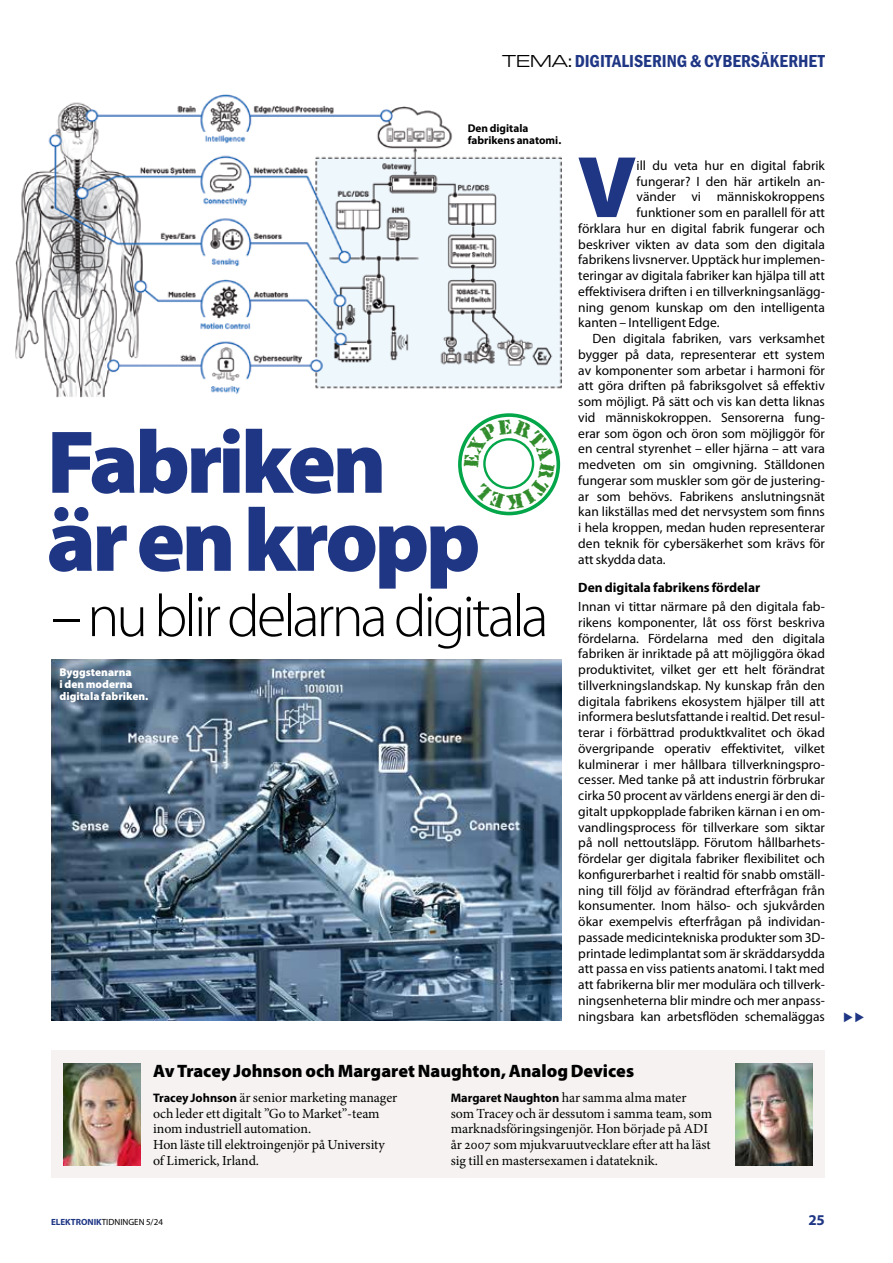
<style>
.page{position:relative;width:893px;height:1263px;background:#fff}
.page>*{position:absolute;margin:0;border:0;box-sizing:border-box;transform-origin:0 0}
.t1{font:900 90px/78px "Myriad Pro";letter-spacing:-.04em;color:#1f3685}
.t2{font:900 88.2px "Myriad Pro";color:#1f3685}
.t3{font:300 60px "Myriad Pro";letter-spacing:-.055em;color:#000}
.t4{font:900 18px "Myriad Pro";color:#000}
.t5{font:18px "Franklin Gothic URW Con Dem";color:#1f3685}
.t6{font:700 15px "Myriad Pro";color:#1f3685}
.t7{font:13.8px/15.8px "Minion Pro";letter-spacing:-.005em;color:#000}
.t8{font:13.5px/15.8px "Myriad Pro";color:#000;text-align:justify}
.t9{font:700 13.5px "Myriad Pro";color:#000}
.t10{font:900 11.25px/12px "Myriad Pro";color:#fff}
.t11{font:700 11.25px/12px "Myriad Pro";color:#000}
.t12{font:9px "Myriad Pro";color:#000}
.s1{font-family:"Eurostile Ext";color:#000}
.s2{font-family:"Myriad Pro";font-weight:700;font-size:12.3px}
.s3{font-weight:700;color:#1f3685}
</style>
<div class="page">
<img style="left:15px;top:94px;width:546px;height:304px">
<img style="left:51px;top:659px;width:510px;height:361px">
<div style="left:51px;top:1050px;width:774px;height:128px;background:#f5f2f1"></div>
<img style="left:64px;top:1063px;width:76px;height:102px">
<img style="left:736px;top:1063px;width:76px;height:102px">
<svg style="left:458px;top:413px;width:102px;height:102px"></svg>
<h3 class="t5" style="left:503px;top:49px;width:324px"><span class="s1">TEMA:</span> DIGITALISERING &amp; CYBERSÄKERHET</h3>
<p class="t11" style="left:468px;top:122px;width:95px">Den digitala fabrikens anatomi.</p>
<h1 class="t1" style="left:47px;top:424px;width:435px">Fabriken är en kropp</h1>
<h3 class="t3" style="left:51px;top:583px;width:499px">– nu blir delarna digitala</h3>
<p class="t10" style="left:60px;top:666px;width:90px">Byggstenarna<br>i den moderna digitala fabriken.</p>
<h2 class="t2" style="left:577px;top:137px;width:61px">V</h2>
<p class="t8" style="left:637px;top:157px;width:190px">ill du veta hur en digital fabrik</p>
<p class="t8" style="left:637px;top:173px;width:190px">fungerar? I den här artikeln an-</p>
<p class="t8" style="left:637px;top:189px;width:190px">vänder vi människokroppens</p>
<p class="t8" style="left:637px;top:204px;width:190px">funktioner som en parallell för att</p>
<p class="t8" style="left:578px;top:220px;width:248px">förklara hur en digital fabrik fungerar och</p>
<p class="t8" style="left:578px;top:236px;width:248px">beskriver vikten av data som den digitala</p>
<p class="t8" style="left:578px;top:252px;width:248px">fabrikens livsnerver. Upptäck hur implemen-</p>
<p class="t8" style="left:578px;top:267px;width:248px">teringar av digitala fabriker kan hjälpa till att</p>
<p class="t8" style="left:578px;top:283px;width:248px">effektivisera driften i en tillverkningsanlägg-</p>
<p class="t8" style="left:578px;top:299px;width:248px">ning genom kunskap om den intelligenta</p>
<p class="t8" style="left:578px;top:315px;width:143px">kanten – Intelligent Edge.</p>
<p class="t8" style="left:593px;top:330px;width:234px">Den digitala fabriken, vars verksamhet</p>
<p class="t8" style="left:578px;top:346px;width:248px">bygger på data, representerar ett system</p>
<p class="t8" style="left:578px;top:362px;width:248px">av komponenter som arbetar i harmoni för</p>
<p class="t8" style="left:578px;top:378px;width:248px">att göra driften på fabriksgolvet så effektiv</p>
<p class="t8" style="left:578px;top:393px;width:248px">som möjligt. På sätt och vis kan detta liknas</p>
<p class="t8" style="left:578px;top:409px;width:248px">vid människokroppen. Sensorerna fung-</p>
<p class="t8" style="left:578px;top:425px;width:248px">erar som ögon och öron som möjliggör för</p>
<p class="t8" style="left:578px;top:441px;width:248px">en central styrenhet – eller hjärna – att vara</p>
<p class="t8" style="left:578px;top:457px;width:248px">medveten om sin omgivning. Ställdonen</p>
<p class="t8" style="left:578px;top:472px;width:248px">fungerar som muskler som gör de justering-</p>
<p class="t8" style="left:578px;top:488px;width:248px">ar som behövs. Fabrikens anslutningsnät</p>
<p class="t8" style="left:578px;top:504px;width:248px">kan likställas med det nervsystem som finns</p>
<p class="t8" style="left:578px;top:520px;width:248px">i hela kroppen, medan huden representerar</p>
<p class="t8" style="left:578px;top:535px;width:248px">den teknik för cybersäkerhet som krävs för</p>
<p class="t8" style="left:578px;top:551px;width:89px">att skydda data.</p>
<p class="t9" style="left:578px;top:579px;width:183px">Den digitala fabrikens fördelar</p>
<p class="t8" style="left:578px;top:598px;width:248px">Innan vi tittar närmare på den digitala fab&shy;rikens komponenter, låt oss först beskriva fördelarna. Fördelarna med den digitala fabriken är inriktade på att möjliggöra ökad produktivitet, vilket ger ett helt förändrat tillverkningslandskap. Ny kunskap från den digitala fabrikens ekosystem hjälper till att informera beslutsfattande i realtid. Det resul&shy;terar i förbättrad produktkvalitet och ökad övergripande operativ effektivitet, vilket kulminerar i mer hållbara tillverkningspro&shy;cesser. Med tanke på att industrin förbrukar cirka 50 procent av världens energi är den di&shy;gitalt uppkopplade fabriken kärnan i en om&shy;vandlingsprocess för tillverkare som siktar på noll nettoutsläpp. Förutom hållbarhets&shy;fördelar ger digitala fabriker flexibilitet och konfigurerbarhet i realtid för snabb omställ&shy;ning till följd av förändrad efterfrågan från konsumenter. Inom hälso- och sjukvården ökar exempelvis efterfrågan på individan&shy;passade medicintekniska produkter som 3D&shy;printade ledimplantat som är skräddarsydda att passa en viss patients anatomi. I takt med att fabrikerna blir mer modulära och tillverk&shy;ningsenheterna blir mindre och mer anpass&shy;ningsbara kan arbetsflöden schemaläggas</p>
<h3 class="t4" style="left:153px;top:1060px;width:483px">Av Tracey Johnson och Margaret Naughton, Analog Devices</h3>
<p class="t7" style="left:153px;top:1090px;width:246px"><span class="s2">Tracey Johnson</span> är senior marketing manager och leder ett digitalt ”Go to Market”-team inom industriell automation.<br>Hon läste till elektroingenjör på University of Limerick, Irland.</p>
<p class="t7" style="left:451px;top:1090px;width:263px"><span class="s2">Margaret Naughton</span> har samma alma mater som Tracey och är dessutom i samma team, som marknadsföringsingenjör. Hon började på ADI år 2007 som mjukvaruutvecklare efter att ha läst sig till en mastersexamen i datateknik.</p>
<p class="t12" style="left:51px;top:1216px;width:113px"><span class="s3">ELEKTRONIK</span>TIDNINGEN 5/24</p>
<p class="t6" style="left:808px;top:1210px;width:18px">25</p>
</div>
